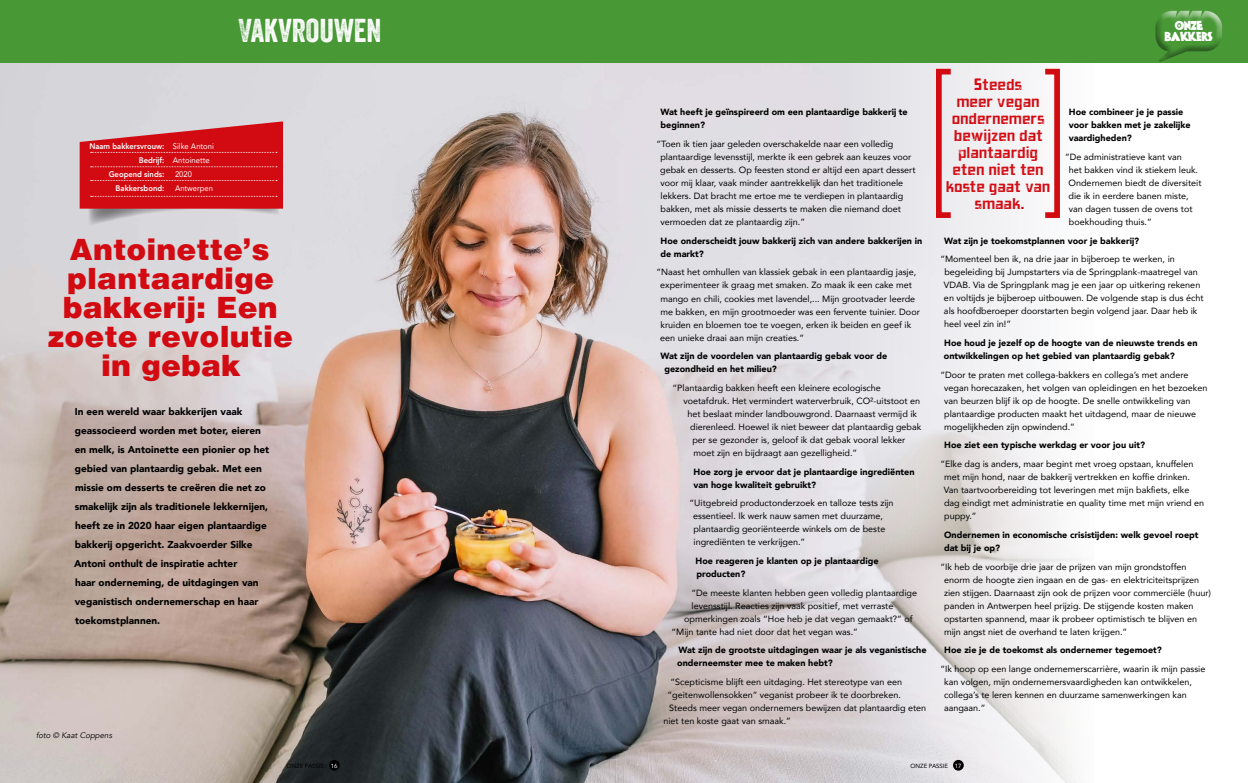
<style>
.page{position:relative;width:1248px;height:783px;background:#fff}
.page>*{position:absolute;margin:0;border:0;box-sizing:border-box;transform-origin:0 0}
.t1{font:32px "Veneer Two";color:#fff}
.t2{font:900 30px/29px "Helvetica";color:#d20a11;text-align:center}
.t3{font:15px/17px "CC Elephantmen Aged";color:#d20a11;text-align:center;scale:.94 1}
.t4{font:12px "Kokoschka";color:#fff}
.t5{font:900 10px/19px "Avenir";color:#000}
.t6{font:9px/13px "Avenir";color:#000}
.t7{font:900 9px/13px "Avenir";color:#000}
.t8{font:800 8.1px "Avenir";color:#fff;scale:.94 1}
.t9{font:8.1px "Avenir";color:#fff;scale:.94 1}
.t10{font:italic 8px "Avenir";color:#000}
.t11{font:6px "Avenir";color:#000}
.s1{font-weight:400}
.s2{font-weight:800}
.s3{color:#fff}
</style>
<div class="page">
<img style="left:0;top:62px;width:1093px;height:720px">
<div style="left:0;top:0;width:1247px;height:62px;background:#489836"></div>
<div style="left:1152px;top:4px;width:77px;height:43px;background:#fff;opacity:.75"></div>
<div style="left:1147px;top:15px;width:78px;height:48px;background:#000;opacity:.37"></div>
<svg style="left:80px;top:121px;width:203px;height:106px;background:#d2444a"></svg>
<div style="left:1042px;top:69px;width:17px;height:149px;border:6px solid #d20a11"></div>
<div style="left:935px;top:69px;width:18px;height:149px;border:6px solid #d20a11"></div>
<div style="left:329px;top:759px;width:11px;height:11px;background:#000;border-radius:50%"></div>
<svg style="left:952px;top:759px;width:11px;height:11px"></svg>
<h1 class="t1" style="left:238px;top:11px;width:144px">VAKVROUWEN</h1>
<p class="t8" style="left:89px;top:139px;width:134px">Naam bakkersvrouw: <span class="s1">Silke Antoni</span></p>
<p class="t9" style="left:139px;top:153px;width:77px"><span class="s2">Bedrijf:</span> Antoinette</p>
<p class="t8" style="left:109px;top:167px;width:61px">Geopend sinds:</p>
<p class="t9" style="left:175px;top:167px;width:20px">2020</p>
<p class="t8" style="left:116px;top:181px;width:53px">Bakkersbond:</p>
<p class="t9" style="left:175px;top:181px;width:42px">Antwerpen</p>
<h2 class="t2" style="left:48px;top:235px;width:247px">Antoinette’s plantaardige bakkerij: Een zoete revolutie in gebak</h2>
<p class="t5" style="left:74px;top:402px;width:197px">In een wereld waar bakkerijen vaak geassocieerd worden met boter, eieren en melk, is Antoinette een pionier op het gebied van plantaardig gebak. Met een missie om desserts te creëren die net zo smakelijk zijn als traditionele lekkernijen, heeft ze in 2020 haar eigen plantaardige bakkerij opgericht. Zaakvoerder Silke Antoni onthult de inspiratie achter<br>haar onderneming, de uitdagingen van veganistisch ondernemerschap en haar toekomstplannen.</p>
<p class="t10" style="left:36px;top:730px;width:78px">foto © Kaat Coppens</p>
<h3 class="t4" style="left:1174px;top:19px;width:30px">ONZE</h3>
<h3 class="t4" style="left:1164px;top:30px;width:49px">BAKKERS</h3>
<p class="t7" style="left:660px;top:105px;width:249px">Wat heeft je geïnspireerd om een plantaardige bakkerij te beginnen?</p>
<p class="t6" style="left:660px;top:137px;width:257px;text-indent:-4px">“Toen ik tien jaar geleden overschakelde naar een volledig plantaardige levensstijl, merkte ik een gebrek aan keuzes voor gebak en desserts. Op feesten stond er altijd een apart dessert voor mij klaar, vaak minder aantrekkelijk dan het traditionele lekkers. Dat bracht me ertoe me te verdiepen in plantaardig bakken, met als missie desserts te maken die niemand doet vermoeden dat ze plantaardig zijn.”</p>
<p class="t7" style="left:660px;top:234px;width:263px">Hoe onderscheidt jouw bakkerij zich van andere bakkerijen in de markt?</p>
<p class="t6" style="left:660px;top:265px;width:261px;text-indent:-4px">“Naast het omhullen van klassiek gebak in een plantaardig jasje, experimenteer ik graag met smaken. Zo maak ik een cake met mango en chili, cookies met lavendel,... Mijn grootvader leerde me bakken, en mijn grootmoeder was een fervente tuinier. Door kruiden en bloemen toe te voegen, erken ik beiden en geef ik een unieke draai aan mijn creaties.”</p>
<p class="t7" style="left:664px;top:349px;width:224px;text-indent:-4px">Wat zijn de voordelen van plantaardig gebak voor de gezondheid en het milieu?</p>
<p class="t6" style="left:672px;top:381px;width:210px">“Plantaardig bakken heeft een kleinere ecologische</p>
<p class="t6" style="left:683px;top:394px;width:238px">voetafdruk. Het vermindert waterverbruik, CO²-uitstoot en</p>
<p class="t6" style="left:687px;top:407px;width:231px">het beslaat minder landbouwgrond. Daarnaast vermijd ik</p>
<p class="t6" style="left:690px;top:420px;width:232px">dierenleed. Hoewel ik niet beweer dat plantaardig gebak</p>
<p class="t6" style="left:692px;top:433px;width:214px">per se gezonder is, geloof ik dat gebak vooral lekker</p>
<p class="t6" style="left:693px;top:446px;width:165px">moet zijn en bijdraagt aan gezelligheid.”</p>
<p class="t7" style="left:693px;top:464px;width:223px">Hoe zorg je ervoor dat je plantaardige ingrediënten van hoge kwaliteit gebruikt?</p>
<p class="t6" style="left:693px;top:496px;width:202px;text-indent:-4px">“Uitgebreid productonderzoek en talloze tests zijn essentieel. Ik werk nauw samen met duurzame, plantaardig georiënteerde winkels om de beste ingrediënten te verkrijgen.”</p>
<p class="t7" style="left:695px;top:554px;width:184px">Hoe reageren je klanten op je plantaardige producten?</p>
<p class="t6" style="left:691px;top:585px;width:227px">“De meeste klanten hebben geen volledig plantaardige</p>
<p class="t6" style="left:691px;top:598px;width:203px">levensstijl. Reacties zijn vaak positief, met verraste</p>
<p class="t6" style="left:684px;top:611px;width:230px">opmerkingen zoals “Hoe heb je dat vegan gemaakt?” of</p>
<p class="t6" style="left:671px;top:624px;width:188px">“Mijn tante had niet door dat het vegan was.”</p>
<p class="t7" style="left:677px;top:643px;width:251px">Wat zijn de grootste uitdagingen waar je als veganistische onderneemster mee te maken hebt?</p>
<p class="t6" style="left:670px;top:675px;width:233px">“Scepticisme blijft een uitdaging. Het stereotype van een</p>
<p class="t6" style="left:667px;top:688px;width:235px">“geitenwollensokken” veganist probeer ik te doorbreken.</p>
<p class="t6" style="left:669px;top:701px;width:258px">Steeds meer vegan ondernemers bewijzen dat plantaardig eten</p>
<p class="t6" style="left:663px;top:714px;width:129px">niet ten koste gaat van smaak.”</p>
<h3 class="t3" style="left:945px;top:76px;width:113px">Steeds<br>meer vegan ondernemers bewijzen dat plantaardig eten niet ten koste gaat van smaak.</h3>
<p class="t7" style="left:1068px;top:105px;width:123px">Hoe combineer je je passie voor bakken met je zakelijke vaardigheden?</p>
<p class="t6" style="left:1068px;top:150px;width:134px;text-indent:-4px">“De administratieve kant van<br>het bakken vind ik stiekem leuk.<br>Ondernemen biedt de diversiteit die ik in eerdere banen miste, van dagen tussen de ovens tot boekhouding thuis.”</p>
<p class="t7" style="left:944px;top:234px;width:197px">Wat zijn je toekomstplannen voor je bakkerij?</p>
<p class="t6" style="left:943px;top:252px;width:261px;text-indent:-4px">“Momenteel ben ik, na drie jaar in bijberoep te werken, in begeleiding bij Jumpstarters via de Springplank-maatregel van VDAB. Via de Springplank mag je een jaar op uitkering rekenen en voltijds je bijberoep uitbouwen. De volgende stap is dus écht als hoofdberoeper doorstarten begin volgend jaar. Daar heb ik heel veel zin in!”</p>
<p class="t7" style="left:943px;top:336px;width:255px">Hoe houd je jezelf op de hoogte van de nieuwste trends en ontwikkelingen op het gebied van plantaardig gebak?</p>
<p class="t6" style="left:944px;top:368px;width:265px;text-indent:-4px">“Door te praten met collega-bakkers en collega’s met andere vegan horecazaken, het volgen van opleidingen en het bezoeken van beurzen blijf ik op de hoogte. De snelle ontwikkeling van plantaardige producten maakt het uitdagend, maar de nieuwe mogelijkheden zijn opwindend.”</p>
<p class="t7" style="left:944px;top:438px;width:202px">Hoe ziet een typische werkdag er voor jou uit?</p>
<p class="t6" style="left:943px;top:457px;width:262px;text-indent:-4px">“Elke dag is anders, maar begint met vroeg opstaan, knuffelen met mijn hond, naar de bakkerij vertrekken en koffie drinken.<br>Van taartvoorbereiding tot leveringen met mijn bakfiets, elke dag eindigt met administratie en quality time met mijn vriend en puppy.”</p>
<p class="t7" style="left:944px;top:528px;width:256px">Ondernemen in economische crisistijden: welk gevoel roept dat bij je op?</p>
<p class="t6" style="left:943px;top:559px;width:268px;text-indent:-4px">“Ik heb de voorbije drie jaar de prijzen van mijn grondstoffen enorm de hoogte zien ingaan en de gas- en elektriciteitsprijzen zien stijgen. Daarnaast zijn ook de prijzen voor commerciële (huur) panden in Antwerpen heel prijzig. De stijgende kosten maken opstarten spannend, maar ik probeer optimistisch te blijven en mijn angst niet de overhand te laten krijgen.”</p>
<p class="t7" style="left:944px;top:643px;width:219px">Hoe zie je de toekomst als ondernemer tegemoet?</p>
<p class="t6" style="left:943px;top:661px;width:263px;text-indent:-4px">“Ik hoop op een lange ondernemerscarrière, waarin ik mijn passie kan volgen, mijn ondernemersvaardigheden kan ontwikkelen, collega’s te leren kennen en duurzame samenwerkingen kan aangaan.”</p>
<p class="t11" style="left:286px;top:760px;width:52px">ONZE PASSIE <span class="s3">16</span></p>
<p class="t11" style="left:910px;top:760px;width:52px">ONZE PASSIE <span class="s3">17</span></p>
</div>
